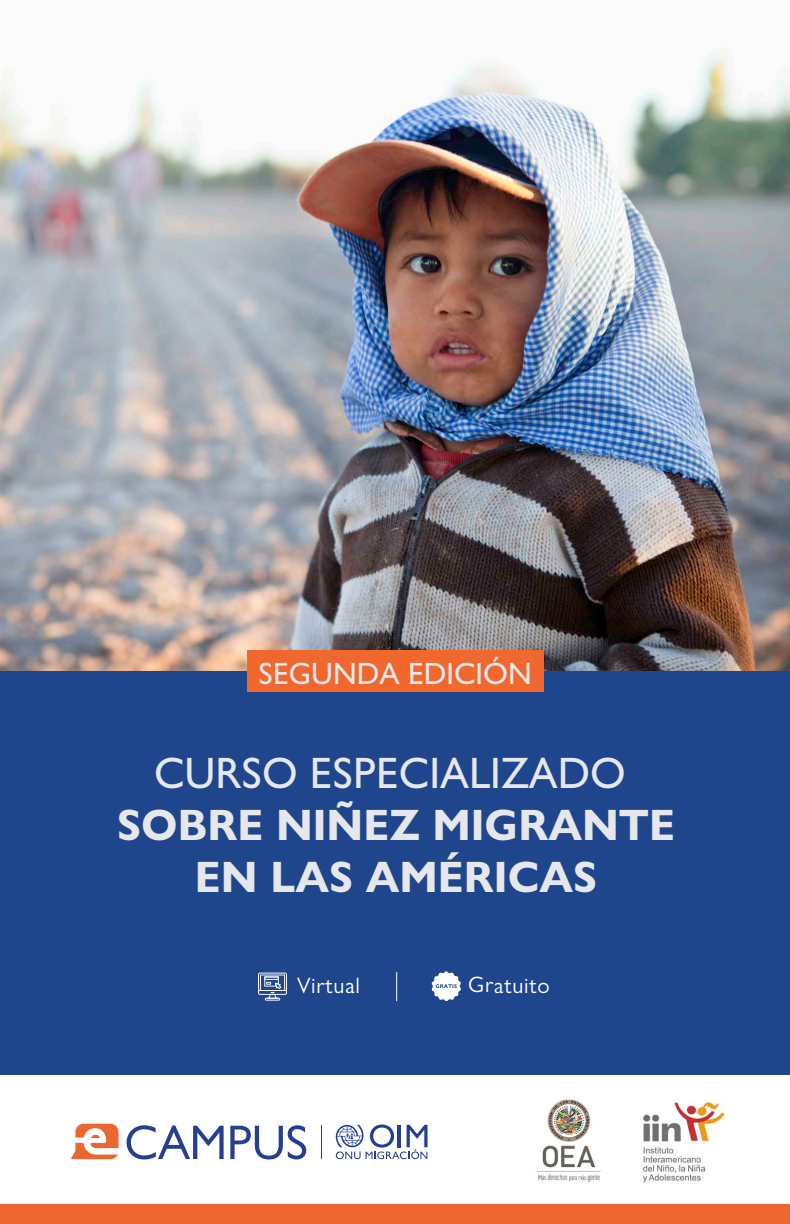
<style>
.page{position:relative;width:790px;height:1224px;background:#fff}
.page>*{position:absolute;margin:0;border:0;box-sizing:border-box;transform-origin:0 0}
.t1{font:700 44.2px/52px "Gill Sans Nova";color:#e5e7ea;text-align:center}
.t2{font:500 44.2px "Gill Sans Nova";color:#e5e7ea}
.t3{font:500 31px "Gill Sans Nova";color:#e5e7ea}
.t4{font:22.4px "Gill Sans Nova";letter-spacing:.03em;color:#fff}
</style>
<div class="page">
<img style="left:0;top:50px;width:790px;height:622px">
<div style="left:0;top:672px;width:790px;height:552px;background:#1f458d"></div>
<svg style="left:431px;top:971px;width:30px;height:30px"></svg>
<svg style="left:396px;top:972px;width:1px;height:29px"></svg>
<svg style="left:258px;top:973px;width:29px;height:28px"></svg>
<div style="left:248px;top:651px;width:296px;height:41px;background:#f1682f"></div>
<div style="left:0;top:1075px;width:790px;height:130px;background:#fff"></div>
<hr style="left:321px;top:1126px;width:1px;height:33px;background:#233e93">
<svg style="left:336px;top:1125px;width:91px;height:34px"></svg>
<svg style="left:126px;top:1125px;width:98px;height:34px"></svg>
<svg style="left:230px;top:1125px;width:76px;height:34px"></svg>
<svg style="left:71px;top:1124px;width:48px;height:35px"></svg>
<img style="left:537px;top:1100px;width:64px;height:82px">
<img style="left:643px;top:1100px;width:82px;height:83px">
<div style="left:0;top:1205px;width:790px;height:19px;background:#ed6831"></div>
<p class="t3" style="left:259px;top:654px;width:275px">SEGUNDA EDICIÓN</p>
<p class="t2" style="left:154px;top:746px;width:473px">CURSO ESPECIALIZADO</p>
<p class="t1" style="left:117px;top:799px;width:559px">SOBRE NIÑEZ MIGRANTE<br>EN LAS AMÉRICAS</p>
<p class="t4" style="left:297px;top:971px;width:65px">Virtual</p>
<p class="t4" style="left:468px;top:971px;width:83px">Gratuito</p>
</div>
